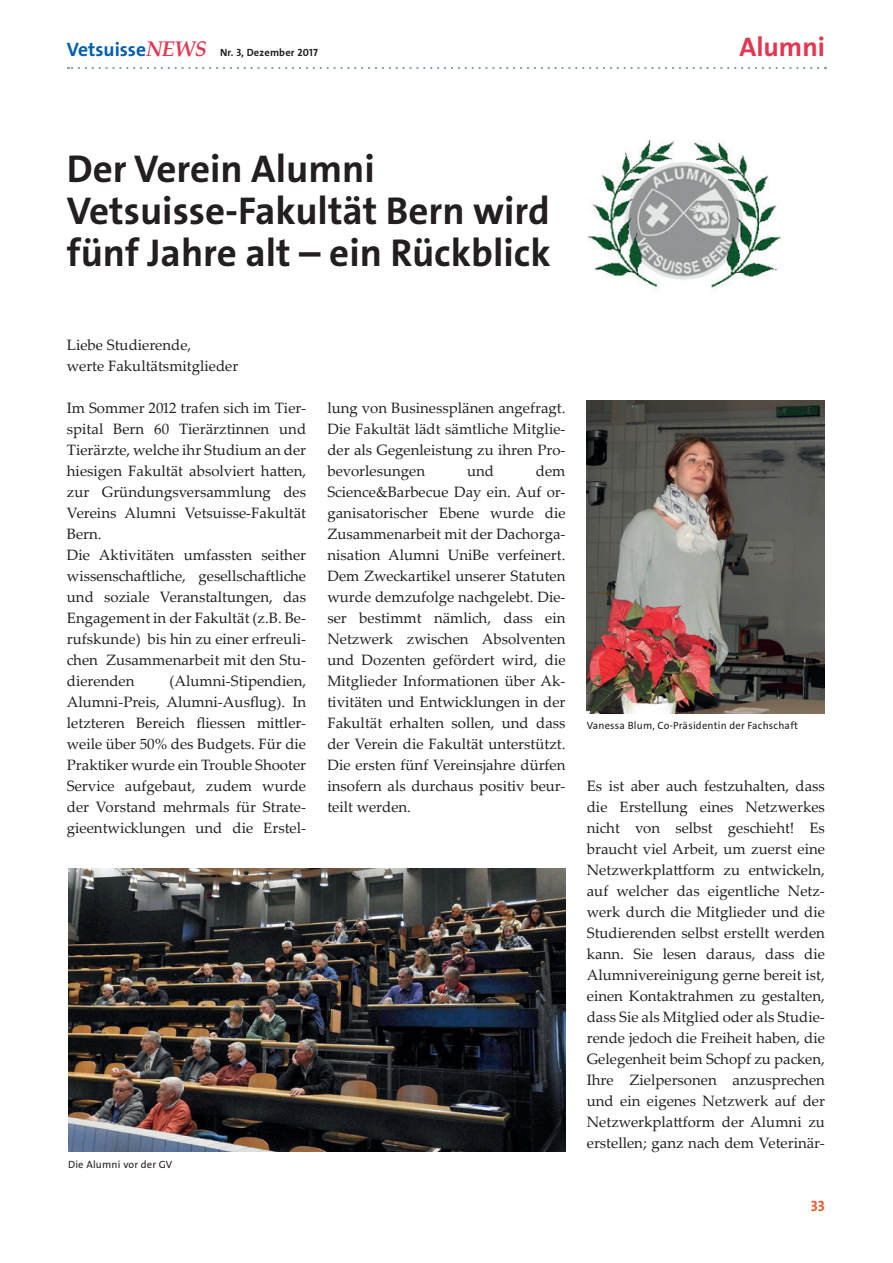
<style>
.page{position:relative;width:893px;height:1263px;background:#fff}
.page>*{position:absolute;margin:0;border:0;box-sizing:border-box;transform-origin:0 0}
.t1{font:39px/42px "The Sans LP7 Bld";color:#231f20}
.t2{font:27px "The Sans LP7 Bld";color:#e33650}
.t3{font:15px/21px "Palatino Linotype";color:#231f20;text-align:justify}
.t4{font:15px "The Sans LP7 Bld";color:#f1592f}
.t5{font:10.5px "The Sans LP5 Plain";letter-spacing:.02em;color:#231f20}
.t6{font:10.5px "The Sans LP7 Bld";letter-spacing:.02em;color:#231f20}
.s1{font-size:19.5px;color:#0160ae}
.s2{font-family:"Palatino Linotype";font-weight:700;font-style:italic;font-size:21.15px;color:#e33650}
</style>
<div class="page">
<svg style="left:68px;top:67px;width:750px;height:2px"></svg>
<img style="left:588px;top:141px;width:193px;height:148px">
<img style="left:68px;top:869px;width:498px;height:283px">
<img style="left:587px;top:400px;width:238px;height:313px">
<p class="t6" style="left:67px;top:46px;width:252px"><span class="s1">Vetsuisse</span><span class="s2">NEWS</span> Nr. 3, Dezember 2017</p>
<h2 class="t2" style="left:739px;top:30px;width:87px">Alumni</h2>
<h1 class="t1" style="left:67px;top:148px;width:485px">Der Verein Alumni<br>Vetsuisse-Fakultät Bern wird fünf Jahre alt – ein Rückblick</h1>
<p class="t3" style="left:67px;top:334px;width:173px">Liebe Studierende,<br>werte Fakultätsmitglieder</p>
<p class="t3" style="left:67px;top:397px;width:241px;text-align:left">Im Sommer 2012 trafen sich im Tier&shy;spital Bern 60 Tierärztinnen und<br>Tierärzte, welche ihr Studium an der hiesigen Fakultät absolviert hatten, zur Gründungsversammlung des<br>Vereins Alumni Vetsuisse-Fakultät<br>Bern.<br>Die Aktivitäten umfassten seither wissenschaftliche, gesellschaftliche und soziale Veranstaltungen, das<br>Engagement in der Fakultät (z.B. Be&shy;rufskunde) bis hin zu einer erfreuli&shy;chen Zusammenarbeit mit den Stu&shy;dierenden</p>
<p class="t3" style="left:67px;top:670px;width:241px;text-indent:103px">(Alumni-Stipendien, Alumni-Preis, Alumni-Ausflug). In letzteren Bereich fliessen mittler&shy;weile über 50% des Budgets. Für die Praktiker wurde ein Trouble Shooter Service aufgebaut, zudem wurde der Vorstand mehrmals für Strate&shy;gieentwicklungen und die Erstel-</p>
<p class="t3" style="left:327px;top:397px;width:240px">lung von Businessplänen angefragt.<br>Die Fakultät lädt sämtliche Mitglie&shy;der als Gegenleistung zu ihren Pro&shy;bevorlesungen</p>
<p class="t3" style="left:327px;top:460px;width:240px;text-indent:209px">dem Science&amp;Barbecue Day ein. Auf or&shy;ganisatorischer Ebene wurde die Zusammenarbeit mit der Dachorga&shy;nisation Alumni UniBe verfeinert.<br>Dem Zweckartikel unserer Statuten wurde demzufolge nachgelebt. Die&shy;ser bestimmt nämlich, dass ein Netzwerk zwischen Absolventen und Dozenten gefördert wird, die Mitglieder Informationen über Ak&shy;tivitäten und Entwicklungen in der Fakultät erhalten sollen, und dass der Verein die Fakultät unterstützt.<br>Die ersten fünf Vereinsjahre dürfen insofern als durchaus positiv beur&shy;teilt werden.</p>
<p class="t3" style="left:467px;top:460px;width:28px">und</p>
<p class="t5" style="left:68px;top:1158px;width:106px">Die Alumni vor der GV</p>
<p class="t5" style="left:587px;top:719px;width:213px">Vanessa Blum, Co-Präsidentin der Fachschaft</p>
<p class="t3" style="left:587px;top:775px;width:240px">Es ist aber auch festzuhalten, dass die Erstellung eines Netzwerkes nicht von selbst geschieht! Es braucht viel Arbeit, um zuerst eine Netzwerkplattform zu entwickeln, auf welcher das eigentliche Netz&shy;werk durch die Mitglieder und die Studierenden selbst erstellt werden kann. Sie lesen daraus, dass die Alumnivereinigung gerne bereit ist, einen Kontaktrahmen zu gestalten, dass Sie als Mitglied oder als Studie&shy;rende jedoch die Freiheit haben, die Gelegenheit beim Schopf zu packen, Ihre Zielpersonen anzusprechen und ein eigenes Netzwerk auf der Netzwerkplattform der Alumni zu erstellen; ganz nach dem Veterinär-</p>
<p class="t4" style="left:811px;top:1197px;width:16px">33</p>
</div>
